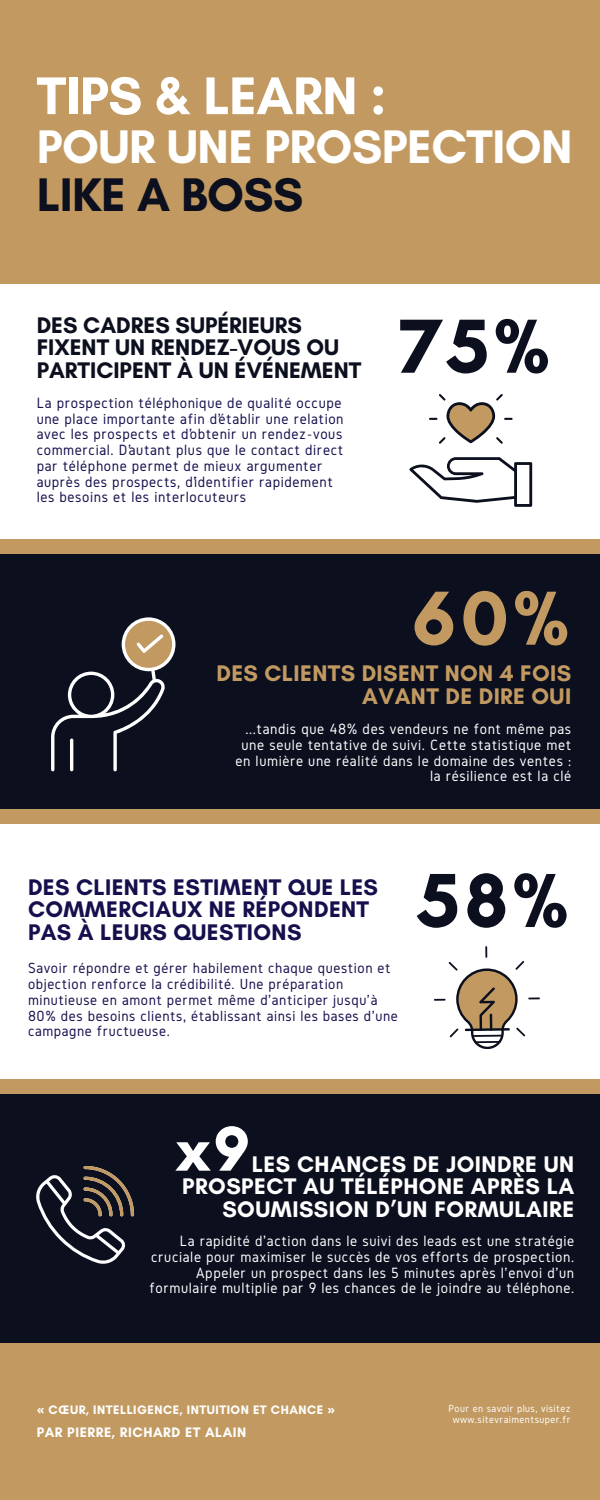
<style>
.page{position:relative;width:600px;height:1500px;background:#c29a61}
.page>*{position:absolute;margin:0;border:0;box-sizing:border-box;transform-origin:0 0}
.t1{font:700 78px "Glacial Indifference";color:#0b0f1e}
.t2{font:700 78px "Glacial Indifference";color:#c29a61}
.t3{font:700 64.6px "Glacial Indifference";color:#fff}
.t4{font:700 54px "Glacial Indifference";letter-spacing:-.01em;color:#fff}
.t5{font:700 48px "Glacial Indifference";letter-spacing:-.01em;color:#fff}
.t6{font:700 48px "Glacial Indifference";letter-spacing:-.01em;color:#0b0f1e}
.t7{font:700 23px/22.5px "Glacial Indifference";letter-spacing:.02em;color:#fff;text-align:right}
.t8{font:700 23px/22.5px "Glacial Indifference";letter-spacing:.015em;color:#15104d}
.t9{font:700 23px/22.5px "Glacial Indifference";color:#0b0f1e}
.t10{font:700 23px/22.5px "Glacial Indifference";letter-spacing:.015em;color:#c29a61;text-align:right}
.t11{font:15.5px/15.8px "Gidole";letter-spacing:.04em;color:#fff;text-align:right}
.t12{font:15.5px/15.8px "Gidole";letter-spacing:.04em;color:#15104d}
.t13{font:15.3px/15.8px "Gidole";letter-spacing:.04em;color:#15104d}
.t14{font:700 14px "Glacial Indifference";letter-spacing:.04em;color:#fff}
.t15{font:700 12.5px "Glacial Indifference";letter-spacing:.04em;color:#fff}
.t16{font:10.7px/11.2px "Gidole";letter-spacing:.04em;color:#fff;text-align:center}
.s1{font-family:"Noto Sans"}
</style>
<div class="page">
<div style="left:0;top:284px;width:600px;height:255px;background:#fff"></div>
<svg style="left:409px;top:457px;width:123px;height:49px"></svg>
<svg style="left:429px;top:394px;width:84px;height:50px"></svg>
<div style="left:0;top:554px;width:600px;height:255px;background:#0b0f1e"></div>
<div style="left:0;top:824px;width:600px;height:255px;background:#fff"></div>
<svg style="left:434px;top:946px;width:106px;height:103px"></svg>
<div style="left:0;top:1094px;width:600px;height:249px;background:#0b0f1e"></div>
<svg style="left:51px;top:617px;width:124px;height:154px"></svg>
<hr style="left:70px;top:739px;width:3px;height:32px;background:#fff;border-radius:2px">
<svg style="left:36px;top:1166px;width:98px;height:98px"></svg>
<p class="t4" style="left:37px;top:63px;width:351px">TIPS &amp; LEARN :</p>
<p class="t5" style="left:37px;top:117px;width:538px">POUR UNE PROSPECTION</p>
<p class="t6" style="left:37px;top:165px;width:268px">LIKE A BOSS</p>
<p class="t9" style="left:37px;top:314px;width:326px">DES CADRES SUPÉRIEURS<br>FIXENT UN RENDEZ-VOUS OU<br>PARTICIPENT À UN ÉVÉNEMENT</p>
<p class="t12" style="left:37px;top:395px;width:308px">La prospection téléphonique de qualité occupe une place importante afin d’établir une relation avec les prospects et d’obtenir un rendez-vous commercial. D’autant plus que le contact direct par téléphone permet de mieux argumenter auprès des prospects, d’identifier rapidement les besoins et les interlocuteurs</p>
<p class="t1" style="left:399px;top:299px;width:152px">75%</p>
<p class="t2" style="left:412px;top:571px;width:159px">60%</p>
<p class="t10" style="left:216px;top:662px;width:356px">DES CLIENTS DISENT NON 4 FOIS<br>AVANT DE DIRE OUI</p>
<p class="t11" style="left:236px;top:721px;width:337px">...tandis que 48% des vendeurs ne font même pas une seule tentative de suivi. Cette statistique met en lumière une réalité dans le domaine des ventes : la résilience est la clé</p>
<p class="t8" style="left:28px;top:876px;width:352px">DES CLIENTS ESTIMENT QUE LES<br>COMMERCIAUX NE RÉPONDENT<br>PAS À LEURS QUESTIONS</p>
<p class="t13" style="left:28px;top:960px;width:371px">Savoir répondre et gérer habilement chaque question et objection renforce la crédibilité. Une préparation minutieuse en amont permet même d'anticiper jusqu'à 80% des besoins clients, établissant ainsi les bases d'une campagne fructueuse.</p>
<p class="t1" style="left:417px;top:853px;width:152px">58%</p>
<p class="t3" style="left:177px;top:1109px;width:75px">x9</p>
<p class="t7" style="left:182px;top:1152px;width:393px">LES CHANCES DE JOINDRE UN<br>PROSPECT AU TÉLÉPHONE APRÈS LA<br>SOUMISSION D’UN FORMULAIRE</p>
<p class="t11" style="left:150px;top:1233px;width:426px">La rapidité d'action dans le suivi des leads est une stratégie cruciale pour maximiser le succès de vos efforts de prospection.<br>Appeler un prospect dans les 5 minutes après l'envoi d'un formulaire multiplie par 9 les chances de le joindre au téléphone.</p>
<p class="t15" style="left:37px;top:1402px;width:300px"><span class="s1">«</span> CŒUR, INTELLIGENCE, INTUITION ET CHANCE <span class="s1">»</span></p>
<p class="t14" style="left:37px;top:1423px;width:211px">PAR PIERRE, RICHARD ET ALAIN</p>
<p class="t16" style="left:449px;top:1403px;width:123px">Pour en savoir plus, visitez www.sitevraimentsuper.fr</p>
</div>
